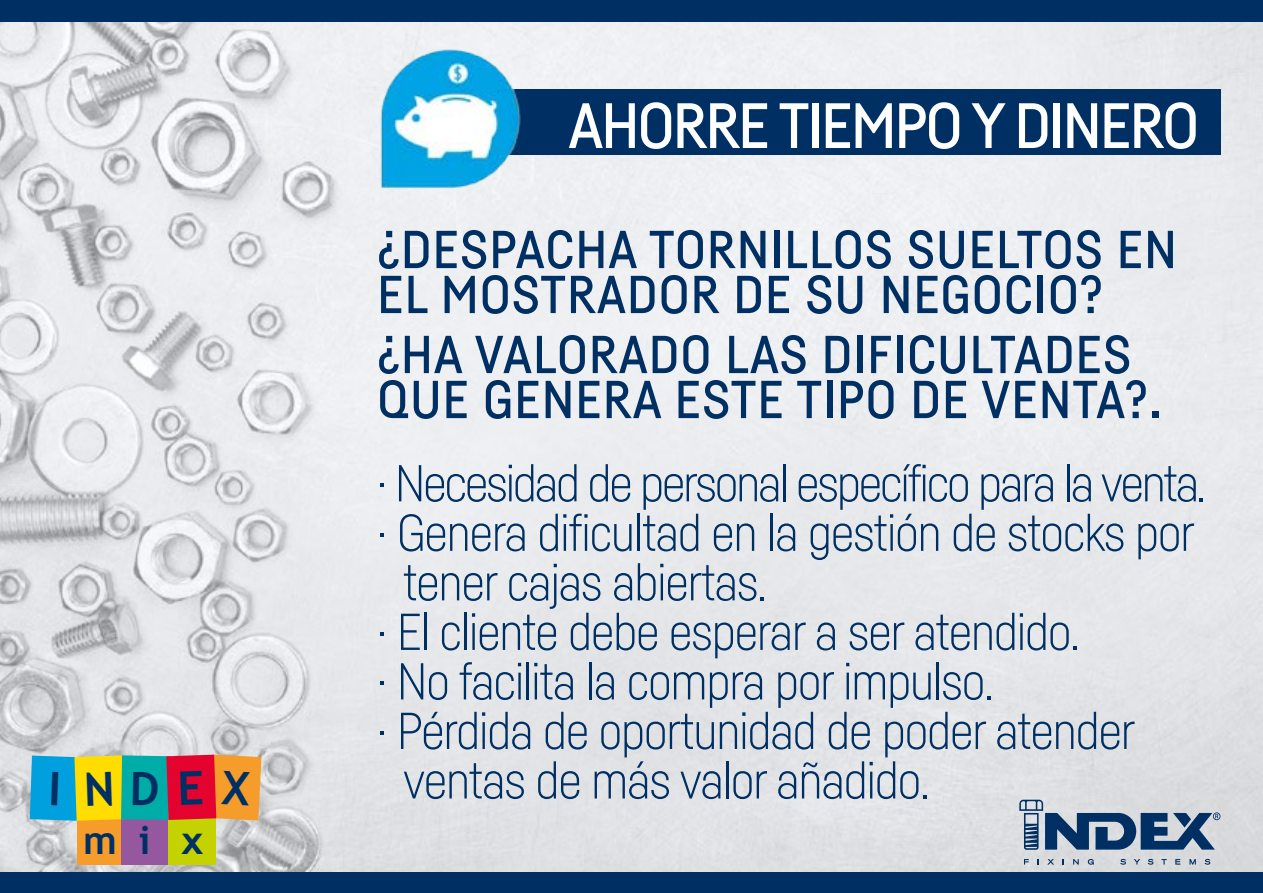
<style>
.page{position:relative;width:1263px;height:893px;background:#fff}
.page>*{position:absolute;margin:0;border:0;box-sizing:border-box;transform-origin:0 0}
.t1{font:500 63px "Fabrikat";letter-spacing:-.03em;color:#fff}
.t2{font:500 52.5px "Fabrikat";letter-spacing:.02em;color:#003063}
.t3{font:300 51px "Fabrikat";letter-spacing:-.03em;color:#003063}
.t4{font:300 51px "Fabrikat";letter-spacing:-.05em;color:#003063}
.t5{font:700 39.45px "Trebuchet MS";color:#003063}
</style>
<div class="page">
<img style="left:0;top:21px;width:1263px;height:851px">
<div style="left:451px;top:90px;width:769px;height:65px;background:#003063"></div>
<div style="left:0;top:0;width:1263px;height:21px;background:#003063"></div>
<svg style="left:1024px;top:859px;width:5px;height:5px"></svg>
<svg style="left:1047px;top:859px;width:7px;height:6px"></svg>
<svg style="left:1073px;top:859px;width:6px;height:6px"></svg>
<svg style="left:1088px;top:859px;width:6px;height:6px"></svg>
<svg style="left:1120px;top:859px;width:6px;height:6px"></svg>
<svg style="left:1134px;top:859px;width:6px;height:5px"></svg>
<svg style="left:1148px;top:859px;width:5px;height:6px"></svg>
<svg style="left:1161px;top:859px;width:6px;height:5px"></svg>
<svg style="left:1175px;top:859px;width:5px;height:6px"></svg>
<svg style="left:1189px;top:859px;width:7px;height:5px"></svg>
<svg style="left:1204px;top:859px;width:6px;height:6px"></svg>
<svg style="left:1019px;top:800px;width:201px;height:50px;background:#798fa7"></svg>
<div style="left:0;top:872px;width:1263px;height:21px;background:#003063"></div>
<img style="left:377px;top:46px;width:147px;height:148px">
<div style="left:77px;top:815px;width:46px;height:50px;background:#f59c2b"></div>
<div style="left:121px;top:815px;width:48px;height:50px;background:#95589f"></div>
<div style="left:169px;top:815px;width:47px;height:50px;background:#c3d200"></div>
<svg style="left:30px;top:755px;width:231px;height:66px;background:#958f61"></svg>
<p class="t5" style="left:83px;top:816px;width:122px">mi x</p>
<p class="t1" style="left:568px;top:87px;width:632px">AHORRE TIEMPO Y DINERO</p>
<p class="t2" style="left:377px;top:218px;width:299px">¿DESPACHA TORNI</p>
<p class="t2" style="left:784px;top:218px;width:360px">LLOS SUELTOS EN</p>
<p class="t2" style="left:377px;top:263px;width:194px">EL MOSTRADOR</p>
<p class="t2" style="left:733px;top:263px;width:371px">DE SU NEGOCIO?</p>
<p class="t2" style="left:377px;top:323px;width:211px">¿HA VALORADO</p>
<p class="t2" style="left:725px;top:323px;width:294px">LAS DI FICULTADE</p>
<p class="t2" style="left:1103px;top:323px;width:30px">S</p>
<p class="t2" style="left:377px;top:368px;width:167px">QUE GENERA</p>
<p class="t2" style="left:675px;top:368px;width:147px">ESTE TIPO</p>
<p class="t2" style="left:910px;top:368px;width:130px">DE VENTA</p>
<p class="t2" style="left:1125px;top:368px;width:38px">?.</p>
<p class="t4" style="left:377px;top:453px;width:830px">· Necesidad de personal específico para la venta.</p>
<p class="t3" style="left:377px;top:502px;width:819px">· Genera dificultad en la gestión de stocks por</p>
<p class="t3" style="left:403px;top:552px;width:365px">tener cajas abiertas.</p>
<p class="t3" style="left:377px;top:601px;width:704px">· El cliente debe esperar a ser atendido.</p>
<p class="t3" style="left:377px;top:651px;width:618px">· No facilita la compra por impulso.</p>
<p class="t3" style="left:377px;top:700px;width:760px">· Pérdida de oportunidad de poder atender</p>
<p class="t3" style="left:403px;top:750px;width:528px">ventas de más valor añadido.</p>
</div>
